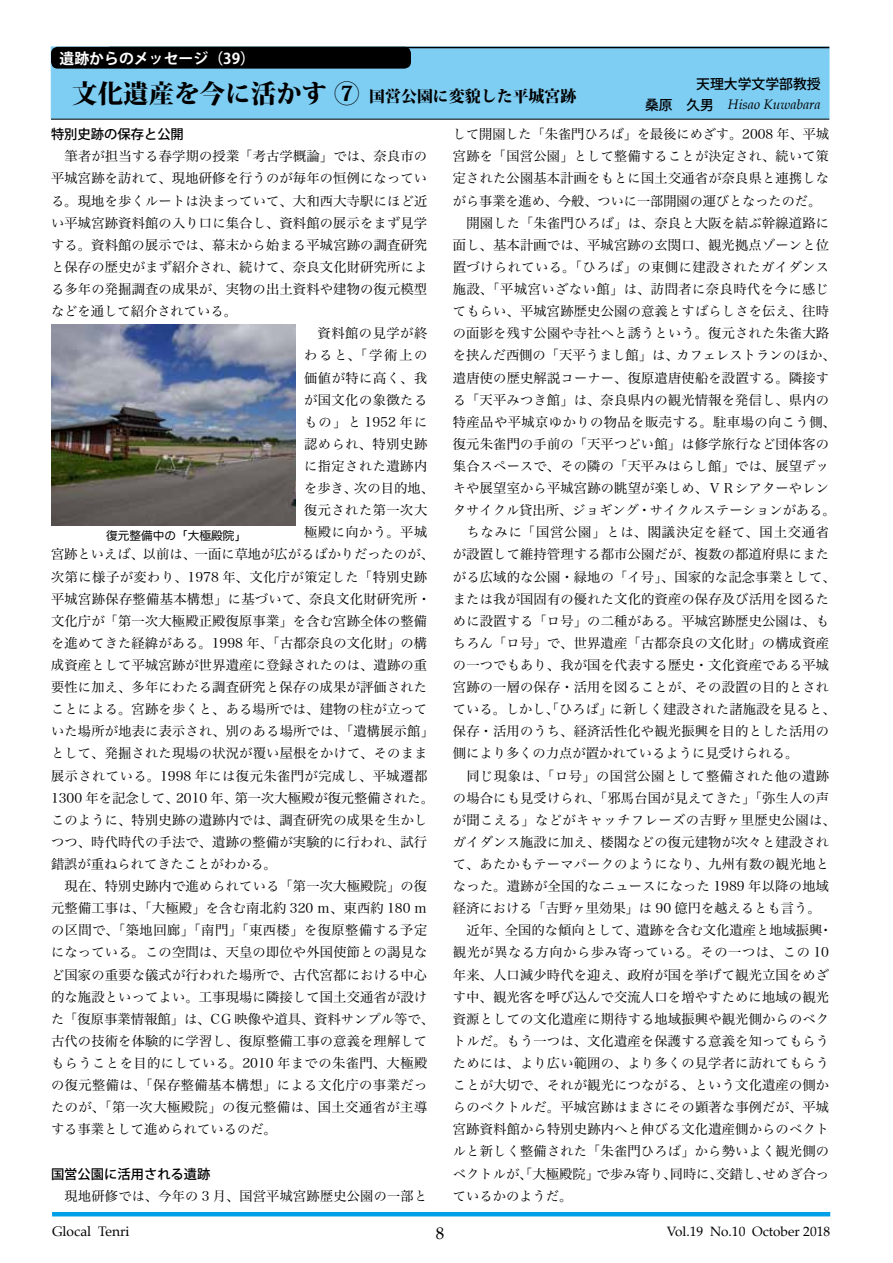
<style>
.page{position:relative;width:893px;height:1263px;background:#fff}
.page>*{position:absolute;margin:0;border:0;box-sizing:border-box;transform-origin:0 0}
.t1{font:16.95px "Palatino";color:#000}
.t2{font:800 15.9px "Koz Min Pro";color:#000}
.t3{font:700 14.85px "Koz Go Pro";color:#fff}
.t4{font:italic 13.8px "Palatino";color:#000}
.t5{font:13.8px "Palatino";color:#000}
.t6{font:500 13.8px "Koz Go Pro";color:#000}
.t7{font:13.5px "Palatino";color:#000}
.t8{font:13.35px "Hira Min Pro W3";letter-spacing:.015em;color:#000}
.t9{font:13.35px "Hira Min Pro W3";letter-spacing:.035em;color:#000}
.t10{font:13.35px "Hira Min Pro W3";letter-spacing:.04em;color:#000}
.t11{font:13.35px "Hira Min Pro W3";letter-spacing:.06em;color:#000}
.t12{font:500 13.35px "Koz Go Pro";color:#000}
.t13{font:11.7px "Hira Maru Pro W4";color:#000}
.s1{font-size:25.5px}
.s2{font-family:"Koz Go Pro";font-weight:500;font-style:normal}
</style>
<div class="page">
<hr style="left:52px;top:1212px;width:778px;height:4px;background:#00a0e9">
<div style="left:51px;top:47px;width:778px;height:72px;background:#7ecef4;border:1px solid #7ecef4"></div>
<hr style="left:51px;top:119px;width:778px;height:1px;background:#000">
<hr style="left:109px;top:47px;width:720px;height:1px;background:#000">
<div style="left:51px;top:47px;width:360px;height:22px;background:#000;border-radius:7px"></div>
<img style="left:51px;top:324px;width:245px;height:201px">
<p class="t3" style="left:60px;top:49px;width:197px">遺跡からのメッセージ（39）</p>
<p class="t2" style="left:72px;top:84px;width:506px"><span class="s1">文化遺産を今に活かす ⑦</span> 国営公園に変貌した平城宮跡</p>
<p class="t6" style="left:696px;top:75px;width:126px">天理大学文学部教授</p>
<p class="t4" style="left:631px;top:98px;width:191px"><span class="s2">　桑原　久男　</span>Hisao Kuwabara</p>
<p class="t12" style="left:51px;top:126px;width:134px">特別史跡の保存と公開</p>
<p class="t8" style="left:65px;top:145px;width:364px">筆者が担当する春学期の授業「考古学概論」では、奈良市の</p>
<p class="t8" style="left:51px;top:167px;width:378px">平城宮跡を訪れて、現地研修を行うのが毎年の恒例になってい</p>
<p class="t8" style="left:51px;top:189px;width:378px">る。現地を歩くルートは決まっていて、大和西大寺駅にほど近</p>
<p class="t8" style="left:51px;top:211px;width:378px">い平城宮跡資料館の入り口に集合し、資料館の展示をまず見学</p>
<p class="t8" style="left:51px;top:233px;width:378px">する。資料館の展示では、幕末から始まる平城宮跡の調査研究</p>
<p class="t8" style="left:51px;top:256px;width:378px">と保存の歴史がまず紹介され、続けて、奈良文化財研究所によ</p>
<p class="t8" style="left:51px;top:278px;width:378px">る多年の発掘調査の成果が、実物の出土資料や建物の復元模型</p>
<p class="t8" style="left:51px;top:300px;width:188px">などを通して紹介されている。</p>
<p class="t9" style="left:318px;top:322px;width:111px">資料館の見学が終</p>
<p class="t8" style="left:304px;top:344px;width:125px">わると、「学術上の</p>
<p class="t10" style="left:304px;top:366px;width:125px">価値が特に高く、我</p>
<p class="t9" style="left:304px;top:388px;width:125px">が国文化の象徴たる</p>
<p class="t8" style="left:304px;top:410px;width:125px">もの」と 1952 年に</p>
<p class="t10" style="left:304px;top:432px;width:125px">認められ、特別史跡</p>
<p class="t9" style="left:304px;top:455px;width:125px">に指定された遺跡内</p>
<p class="t8" style="left:304px;top:477px;width:131px">を歩き、次の目的地、</p>
<p class="t9" style="left:304px;top:499px;width:125px">復元された第一次大</p>
<p class="t10" style="left:304px;top:521px;width:125px">極殿に向かう。平城</p>
<p class="t8" style="left:51px;top:543px;width:384px">宮跡といえば、以前は、一面に草地が広がるばかりだったのが、</p>
<p class="t9" style="left:51px;top:565px;width:378px">次第に様子が変わり、1978 年、文化庁が策定した「特別史跡</p>
<p class="t8" style="left:51px;top:587px;width:381px">平城宮跡保存整備基本構想」に基づいて、奈良文化財研究所・</p>
<p class="t8" style="left:51px;top:609px;width:378px">文化庁が「第一次大極殿正殿復原事業」を含む宮跡全体の整備</p>
<p class="t8" style="left:51px;top:631px;width:378px">を進めてきた経緯がある。1998 年、「古都奈良の文化財」の構</p>
<p class="t8" style="left:51px;top:653px;width:378px">成資産として平城宮跡が世界遺産に登録されたのは、遺跡の重</p>
<p class="t8" style="left:51px;top:676px;width:378px">要性に加え、多年にわたる調査研究と保存の成果が評価された</p>
<p class="t8" style="left:51px;top:698px;width:378px">ことによる。宮跡を歩くと、ある場所では、建物の柱が立って</p>
<p class="t8" style="left:51px;top:720px;width:385px">いた場所が地表に表示され、別のある場所では、「遺構展示館」</p>
<p class="t8" style="left:51px;top:742px;width:378px">として、発掘された現場の状況が覆い屋根をかけて、そのまま</p>
<p class="t9" style="left:51px;top:764px;width:378px">展示されている。1998 年には復元朱雀門が完成し、平城遷都</p>
<p class="t8" style="left:51px;top:786px;width:384px">1300 年を記念して、2010 年、第一次大極殿が復元整備された。</p>
<p class="t8" style="left:51px;top:808px;width:378px">このように、特別史跡の遺跡内では、調査研究の成果を生かし</p>
<p class="t8" style="left:51px;top:830px;width:378px">つつ、時代時代の手法で、遺跡の整備が実験的に行われ、試行</p>
<p class="t8" style="left:51px;top:852px;width:227px">錯誤が重ねられてきたことがわかる。</p>
<p class="t8" style="left:65px;top:875px;width:364px">現在、特別史跡内で進められている「第一次大極殿院」の復</p>
<p class="t8" style="left:51px;top:897px;width:378px">元整備工事は、「大極殿」を含む南北約 320 ｍ、東西約 180 ｍ</p>
<p class="t9" style="left:51px;top:919px;width:378px">の区間で、「築地回廊」「南門」「東西楼」を復原整備する予定</p>
<p class="t8" style="left:51px;top:941px;width:378px">になっている。この空間は、天皇の即位や外国使節との謁見な</p>
<p class="t8" style="left:51px;top:963px;width:378px">ど国家の重要な儀式が行われた場所で、古代宮都における中心</p>
<p class="t8" style="left:51px;top:985px;width:378px">的な施設といってよい。工事現場に隣接して国土交通省が設け</p>
<p class="t8" style="left:51px;top:1007px;width:384px">た「復原事業情報館」は、CG 映像や道具、資料サンプル等で、</p>
<p class="t8" style="left:51px;top:1029px;width:378px">古代の技術を体験的に学習し、復原整備工事の意義を理解して</p>
<p class="t9" style="left:51px;top:1051px;width:378px">もらうことを目的にしている。2010 年までの朱雀門、大極殿</p>
<p class="t9" style="left:51px;top:1074px;width:378px">の復元整備は、「保存整備基本構想」による文化庁の事業だっ</p>
<p class="t9" style="left:51px;top:1096px;width:378px">たのが、「第一次大極殿院」の復元整備は、国土交通省が主導</p>
<p class="t8" style="left:51px;top:1118px;width:227px">する事業として進められているのだ。</p>
<p class="t12" style="left:51px;top:1165px;width:161px">国営公園に活用される遺跡</p>
<p class="t8" style="left:65px;top:1184px;width:364px">現地研修では、今年の 3 月、国営平城宮跡歴史公園の一部と</p>
<p class="t13" style="left:106px;top:525px;width:142px">復元整備中の「大極殿院」</p>
<p class="t8" style="left:453px;top:123px;width:378px">して開園した「朱雀門ひろば」を最後にめざす。2008 年、平城</p>
<p class="t8" style="left:453px;top:145px;width:378px">宮跡を「国営公園」として整備することが決定され、続いて策</p>
<p class="t8" style="left:453px;top:167px;width:378px">定された公園基本計画をもとに国土交通省が奈良県と連携しな</p>
<p class="t8" style="left:453px;top:189px;width:370px">がら事業を進め、今般、ついに一部開園の運びとなったのだ。</p>
<p class="t8" style="left:466px;top:211px;width:364px">開園した「朱雀門ひろば」は、奈良と大阪を結ぶ幹線道路に</p>
<p class="t8" style="left:453px;top:233px;width:378px">面し、基本計画では、平城宮跡の玄関口、観光拠点ゾーンと位</p>
<p class="t9" style="left:453px;top:256px;width:378px">置づけられている。「ひろば」の東側に建設されたガイダンス</p>
<p class="t9" style="left:453px;top:278px;width:378px">施設、「平城宮いざない館」は、訪問者に奈良時代を今に感じ</p>
<p class="t8" style="left:453px;top:300px;width:378px">てもらい、平城宮跡歴史公園の意義とすばらしさを伝え、往時</p>
<p class="t8" style="left:453px;top:322px;width:378px">の面影を残す公園や寺社へと誘うという。復元された朱雀大路</p>
<p class="t8" style="left:453px;top:344px;width:384px">を挟んだ西側の「天平うまし館」は、カフェレストランのほか、</p>
<p class="t8" style="left:453px;top:366px;width:378px">遣唐使の歴史解説コーナー、復原遣唐使船を設置する。隣接す</p>
<p class="t8" style="left:453px;top:388px;width:378px">る「天平みつき館」は、奈良県内の観光情報を発信し、県内の</p>
<p class="t9" style="left:453px;top:410px;width:385px">特産品や平城京ゆかりの物品を販売する。駐車場の向こう側、</p>
<p class="t8" style="left:453px;top:432px;width:378px">復元朱雀門の手前の「天平つどい館」は修学旅行など団体客の</p>
<p class="t8" style="left:453px;top:454px;width:378px">集合スペースで、その隣の「天平みはらし館」では、展望デッ</p>
<p class="t8" style="left:453px;top:477px;width:378px">キや展望室から平城宮跡の眺望が楽しめ、ＶＲシアターやレン</p>
<p class="t8" style="left:453px;top:499px;width:384px">タサイクル貸出所、ジョギング・サイクルステーションがある。</p>
<p class="t11" style="left:466px;top:521px;width:364px">ちなみに「国営公園」とは、閣議決定を経て、国土交通省</p>
<p class="t8" style="left:453px;top:543px;width:378px">が設置して維持管理する都市公園だが、複数の都道府県にまた</p>
<p class="t8" style="left:453px;top:565px;width:384px">がる広域的な公園・緑地の「イ号」、国家的な記念事業として、</p>
<p class="t8" style="left:453px;top:587px;width:378px">または我が国固有の優れた文化的資産の保存及び活用を図るた</p>
<p class="t8" style="left:453px;top:609px;width:378px">めに設置する「ロ号」の二種がある。平城宮跡歴史公園は、も</p>
<p class="t8" style="left:453px;top:631px;width:378px">ちろん「ロ号」で、世界遺産「古都奈良の文化財」の構成資産</p>
<p class="t8" style="left:453px;top:653px;width:378px">の一つでもあり、我が国を代表する歴史・文化資産である平城</p>
<p class="t8" style="left:453px;top:676px;width:378px">宮跡の一層の保存・活用を図ることが、その設置の目的とされ</p>
<p class="t8" style="left:453px;top:698px;width:384px">ている。しかし、「ひろば」に新しく建設された諸施設を見ると、</p>
<p class="t8" style="left:453px;top:720px;width:378px">保存・活用のうち、経済活性化や観光振興を目的とした活用の</p>
<p class="t8" style="left:453px;top:742px;width:347px">側により多くの力点が置かれているように見受けられる。</p>
<p class="t9" style="left:466px;top:764px;width:364px">同じ現象は、「ロ号」の国営公園として整備された他の遺跡</p>
<p class="t8" style="left:453px;top:786px;width:378px">の場合にも見受けられ、「邪馬台国が見えてきた」「弥生人の声</p>
<p class="t8" style="left:453px;top:808px;width:384px">が聞こえる」などがキャッチフレーズの吉野ヶ里歴史公園は、</p>
<p class="t8" style="left:453px;top:830px;width:378px">ガイダンス施設に加え、楼閣などの復元建物が次々と建設され</p>
<p class="t8" style="left:453px;top:852px;width:378px">て、あたかもテーマパークのようになり、九州有数の観光地と</p>
<p class="t8" style="left:453px;top:875px;width:378px">なった。遺跡が全国的なニュースになった 1989 年以降の地域</p>
<p class="t8" style="left:453px;top:897px;width:369px">経済における「吉野ヶ里効果」は 90 億円を越えるとも言う。</p>
<p class="t8" style="left:466px;top:919px;width:368px">近年、全国的な傾向として、遺跡を含む文化遺産と地域振興・</p>
<p class="t10" style="left:453px;top:941px;width:378px">観光が異なる方向から歩み寄っている。その一つは、この 10</p>
<p class="t8" style="left:453px;top:963px;width:378px">年来、人口減少時代を迎え、政府が国を挙げて観光立国をめざ</p>
<p class="t8" style="left:453px;top:985px;width:378px">す中、観光客を呼び込んで交流人口を増やすために地域の観光</p>
<p class="t8" style="left:453px;top:1007px;width:378px">資源としての文化遺産に期待する地域振興や観光側からのベク</p>
<p class="t8" style="left:453px;top:1029px;width:378px">トルだ。もう一つは、文化遺産を保護する意義を知ってもらう</p>
<p class="t8" style="left:453px;top:1051px;width:378px">ためには、より広い範囲の、より多くの見学者に訪れてもらう</p>
<p class="t8" style="left:453px;top:1074px;width:378px">ことが大切で、それが観光につながる、という文化遺産の側か</p>
<p class="t8" style="left:453px;top:1096px;width:378px">らのベクトルだ。平城宮跡はまさにその顕著な事例だが、平城</p>
<p class="t8" style="left:453px;top:1118px;width:378px">宮跡資料館から特別史跡内へと伸びる文化遺産側からのベクト</p>
<p class="t8" style="left:453px;top:1140px;width:378px">ルと新しく整備された「朱雀門ひろば」から勢いよく観光側の</p>
<p class="t8" style="left:453px;top:1162px;width:378px">ベクトルが、「大極殿院」で歩み寄り、同時に、交錯し、せめぎ合っ</p>
<p class="t8" style="left:453px;top:1184px;width:121px">ているかのようだ。</p>
<p class="t5" style="left:52px;top:1225px;width:79px">Glocal Tenri</p>
<p class="t1" style="left:436px;top:1225px;width:10px">8</p>
<p class="t7" style="left:667px;top:1225px;width:165px">Vol.19 No.10 October 2018</p>
</div>
